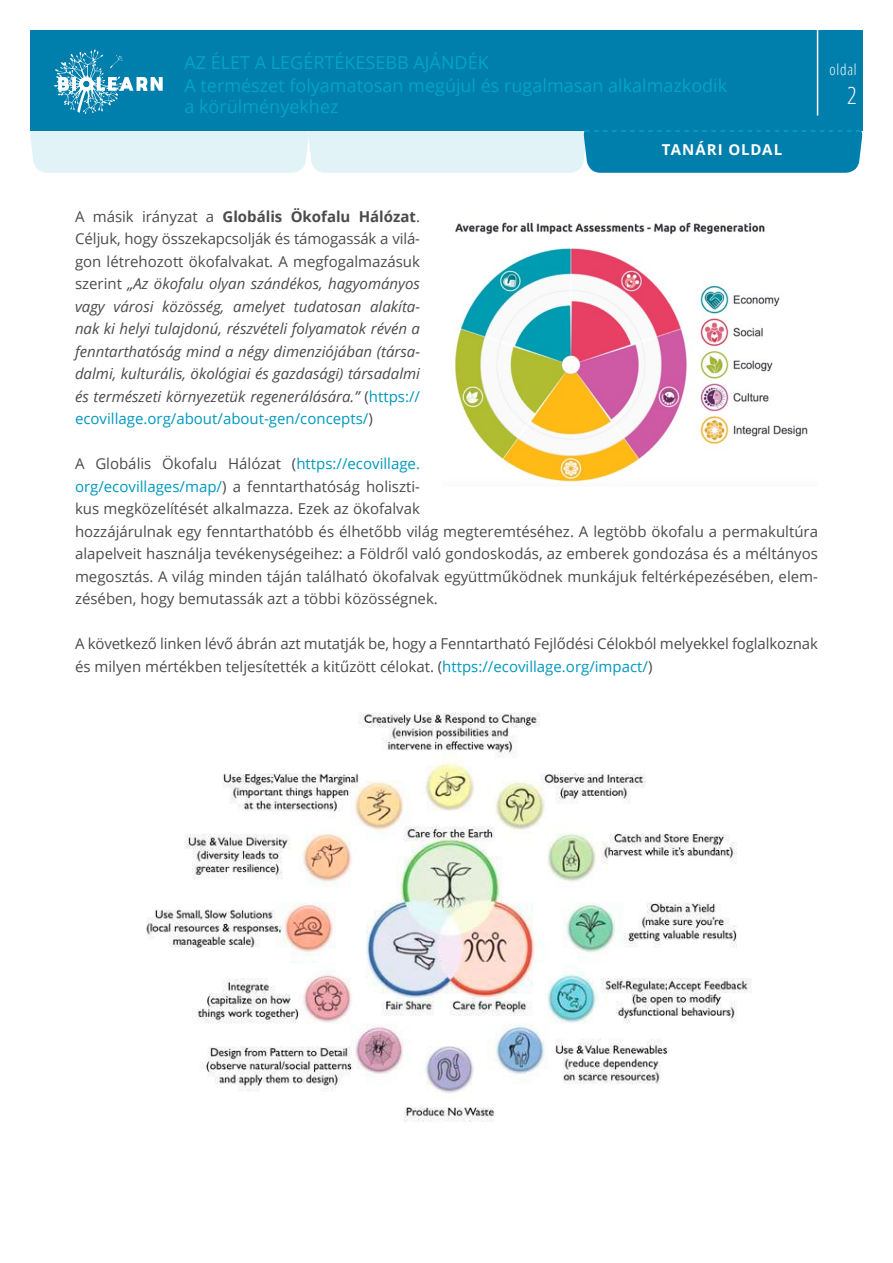
<style>
.page{position:relative;width:893px;height:1263px;background:#fff}
.page>*{position:absolute;margin:0;border:0;box-sizing:border-box;transform-origin:0 0}
.t1{font:300 condensed 24px "Open Sans";color:#fff}
.t2{font:18px/21.8px "Open Sans";color:#00a5c5}
.t3{font:15px/22.5px "Open Sans";color:#4b4b4b}
.t4{font:italic 15px/22.5px "Open Sans";color:#4b4b4b;text-align:justify}
.t5{font:700 15px "Open Sans";letter-spacing:.075em;color:#fff}
.t6{font:300 condensed 15px "Open Sans";letter-spacing:.05em;color:#fff}
.s1{font-style:normal}
.s2{font-weight:700;font-style:normal}
.s3{font-style:normal;color:#0098bd}
.s4{color:#0098bd}
</style>
<div class="page">
<div style="left:30px;top:30px;width:833px;height:100px;background:#007eac"></div>
<svg style="left:54px;top:49px;width:109px;height:65px"></svg>
<hr style="left:817px;top:30px;width:1px;height:86px;background:#fff">
<svg style="left:30px;top:130px;width:833px;height:43px"></svg>
<img style="left:146px;top:712px;width:606px;height:410px">
<img style="left:454px;top:222px;width:354px;height:263px">
<p class="t2" style="left:184px;top:51px;width:544px">AZ ÉLET A LEGÉRTÉKESEBB AJÁNDÉK<br>A természet folyamatosan megújul és rugalmasan alkalmazkodik a körülményekhez</p>
<p class="t5" style="left:662px;top:138px;width:122px">TANÁRI OLDAL</p>
<p class="t6" style="left:829px;top:59px;width:29px">oldal</p>
<h1 class="t1" style="left:847px;top:79px;width:11px">2</h1>
<p class="t4" style="left:75px;top:204px;width:347px"><span class="s1">A másik irányzat a</span> <span class="s2">Globális Ökofalu Hálózat</span><span class="s1">.<br>Céljuk, hogy összekapcsolják és támogassák a vilá&shy;gon létrehozott ökofalvakat. A megfogalmazásuk szerint</span> „Az ökofalu olyan szándékos, hagyományos vagy városi közösség, amelyet tudatosan alakíta&shy;nak ki helyi tulajdonú, részvételi folyamatok révén a fenntarthatóság mind a négy dimenziójában (társa&shy;dalmi, kulturális, ökológiai és gazdasági) társadalmi és természeti környezetük regenerálására.” <span class="s1">(</span><span class="s3">https:// ecovillage.org/about/about-gen/concepts/</span><span class="s1">)</span></p>
<p class="t3" style="left:75px;top:452px;width:744px">A Globális Ökofalu Hálózat (<span class="s4">https://ecovillage.<br>org/ecovillages/map/</span>) a fenntarthatóság holiszti-<br>kus megközelítését alkalmazza. Ezek az ökofalvak<br>hozzájárulnak egy fenntarthatóbb és élhetőbb világ megteremtéséhez. A legtöbb ökofalu a permakultúra alapelveit használja tevékenységeihez: a Földről való gondoskodás, az emberek gondozása és a méltányos megosztás. A világ minden táján található ökofalvak együttműködnek munkájuk feltérképezésében, elem&shy;zésében, hogy bemutassák azt a többi közösségnek.</p>
<p class="t3" style="left:75px;top:632px;width:744px">A következő linken lévő ábrán azt mutatják be, hogy a Fenntartható Fejlődési Célokból melyekkel foglalkoznak és milyen mértékben teljesítették a kitűzött célokat. (<span class="s4">https://ecovillage.org/impact/</span>)</p>
</div>
